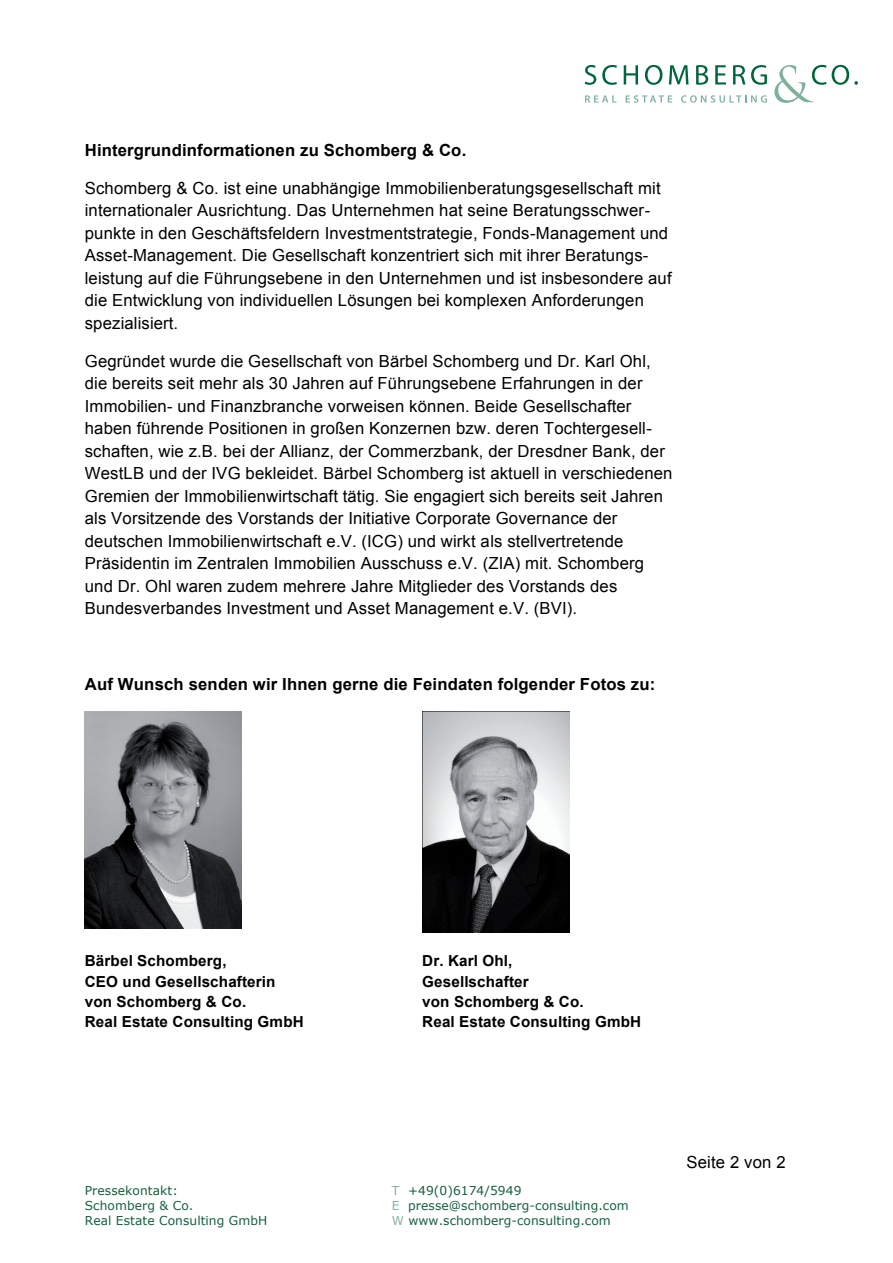
<style>
.page{position:relative;width:893px;height:1263px;background:#fff}
.page>*{position:absolute;margin:0;border:0;box-sizing:border-box;transform-origin:0 0}
.t1{font:16.65px/22.5px "Arial";letter-spacing:.01em;color:#000}
.t2{font:700 16.65px "Arial";letter-spacing:.01em;color:#000}
.t3{font:700 15.15px/20.2px "Arial";letter-spacing:.01em;color:#000}
.t4{font:12.3px "Verdana";letter-spacing:.005em;color:#155f3b}
.s1{color:#83b39f}
</style>
<div class="page">
<img style="left:85px;top:712px;width:156px;height:217px">
<img style="left:422px;top:712px;width:148px;height:220px">
<svg style="left:584px;top:64px;width:183px;height:21px"></svg>
<svg style="left:585px;top:95px;width:31px;height:8px"></svg>
<svg style="left:626px;top:95px;width:46px;height:8px"></svg>
<svg style="left:774px;top:64px;width:84px;height:39px"></svg>
<svg style="left:681px;top:95px;width:86px;height:8px"></svg>
<p class="t2" style="left:85px;top:139px;width:383px">Hintergrundinformationen zu Schomberg &amp; Co.</p>
<p class="t1" style="left:85px;top:177px;width:588px">Schomberg &amp; Co. ist eine unabhängige Immobilienberatungsgesellschaft mit internationaler Ausrichtung. Das Unternehmen hat seine Beratungsschwer&shy;punkte in den Geschäftsfeldern Investmentstrategie, Fonds-Management und Asset-Management. Die Gesellschaft konzentriert sich mit ihrer Beratungs&shy;leistung auf die Führungsebene in den Unternehmen und ist insbesondere auf die Entwicklung von individuellen Lösungen bei komplexen Anforderungen spezialisiert.</p>
<p class="t1" style="left:85px;top:350px;width:589px">Gegründet wurde die Gesellschaft von Bärbel Schomberg und Dr. Karl Ohl, die bereits seit mehr als 30 Jahren auf Führungsebene Erfahrungen in der Immobilien- und Finanzbranche vorweisen können. Beide Gesellschafter haben führende Positionen in großen Konzernen bzw. deren Tochtergesell&shy;schaften, wie z.B. bei der Allianz, der Commerzbank, der Dresdner Bank, der WestLB und der IVG bekleidet. Bärbel Schomberg ist aktuell in verschiedenen Gremien der Immobilienwirtschaft tätig. Sie engagiert sich bereits seit Jahren als Vorsitzende des Vorstands der Initiative Corporate Governance der deutschen Immobilienwirtschaft e.V. (ICG) und wirkt als stellvertretende Präsidentin im Zentralen Immobilien Ausschuss e.V. (ZIA) mit. Schomberg und Dr. Ohl waren zudem mehrere Jahre Mitglieder des Vorstands des Bundesverbandes Investment und Asset Management e.V. (BVI).</p>
<p class="t2" style="left:85px;top:673px;width:572px">Auf Wunsch senden wir Ihnen gerne die Feindaten folgender Fotos zu:</p>
<p class="t3" style="left:85px;top:951px;width:220px">Bärbel Schomberg,<br>CEO und Gesellschafterin von Schomberg &amp; Co.<br>Real Estate Consulting GmbH</p>
<p class="t3" style="left:422px;top:951px;width:220px">Dr. Karl Ohl,<br>Gesellschafter<br>von Schomberg &amp; Co.<br>Real Estate Consulting GmbH</p>
<p class="t4" style="left:85px;top:1182px;width:95px">Pressekontakt:</p>
<p class="t4" style="left:392px;top:1182px;width:131px"><span class="s1">T</span> +49(0)6174/5949</p>
<p class="t4" style="left:85px;top:1197px;width:110px">Schomberg &amp; Co.</p>
<p class="t4" style="left:392px;top:1197px;width:239px"><span class="s1">E</span> presse@schomberg-consulting.com</p>
<p class="t4" style="left:85px;top:1213px;width:184px">Real Estate Consulting GmbH</p>
<p class="t4" style="left:392px;top:1213px;width:221px"><span class="s1">W</span> www.schomberg-consulting.com</p>
<p class="t1" style="left:686px;top:1151px;width:101px">Seite 2 von 2</p>
</div>
